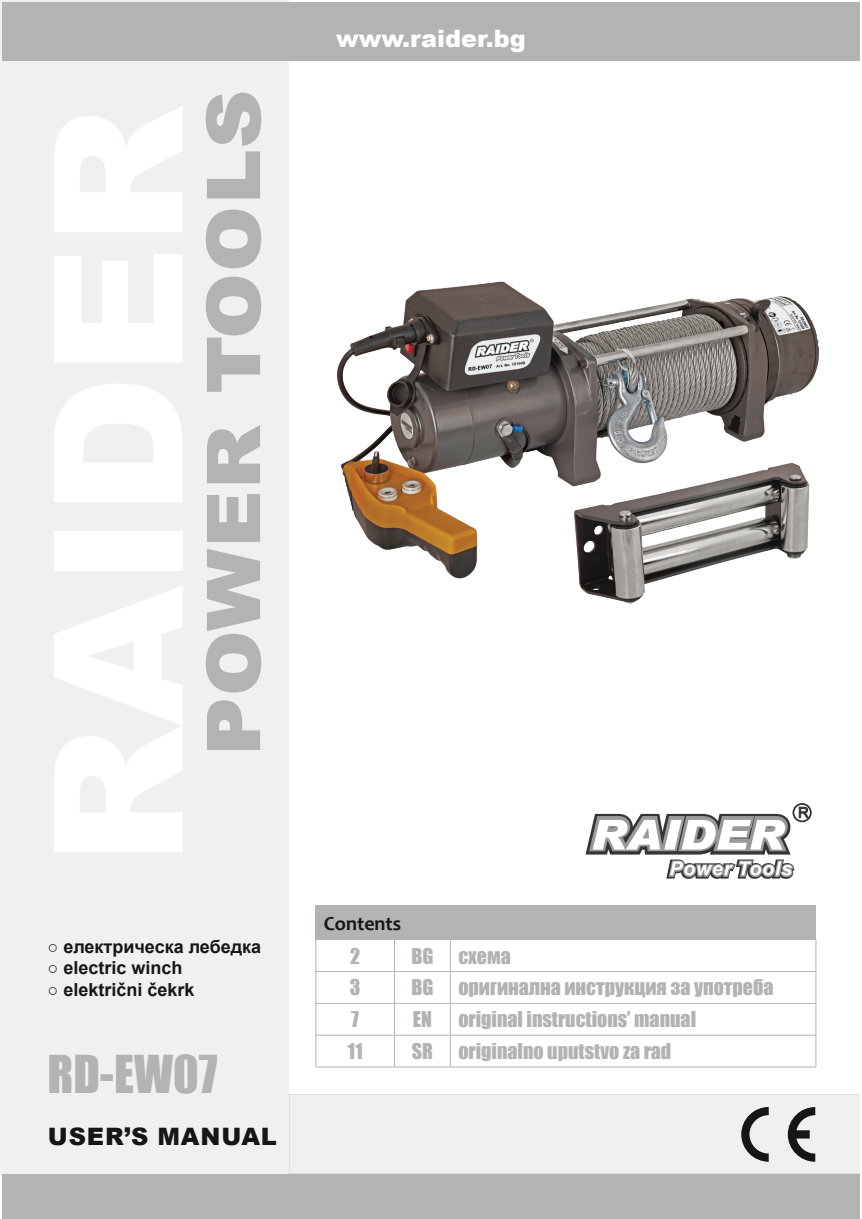
<style>
.page{position:relative;width:862px;height:1219px;background:#fff}
.page>*{position:absolute;margin:0;border:0;box-sizing:border-box;transform-origin:0 0}
.Body_Text_2{font:900 96px "Arial";color:#b1b3b4}
.t1{font:48px "Impact";color:#b1b3b4}
.Body_Text_2-2{font:900 24px "Arial";color:#fff}
.t2{font:900 24px "Arial";letter-spacing:.035em;color:#171518}
.t3{font:20px "Impact";color:#b1b3b4}
.t4{font:700 20px "Candara";color:#171518}
.SUB_1{font:700 18px "Arial";color:#171518}
</style>
<div class="page">
<div style="left:2px;top:1094px;width:858px;height:125px;background:#b1b3b4"></div>
<div style="left:1px;top:0;width:288px;height:1173px;background:#eff1f1"></div>
<div style="left:2px;top:2px;width:858px;height:59px;background:#b1b3b4"></div>
<svg style="left:585px;top:803px;width:227px;height:76px"></svg>
<div style="left:316px;top:906px;width:500px;height:34px;background:#b1b3b4"></div>
<hr style="left:815px;top:940px;width:1px;height:31px;background:#b1b3b4">
<hr style="left:394px;top:971px;width:56px;height:1px;background:#b1b3b4">
<hr style="left:450px;top:971px;width:366px;height:1px;background:#b1b3b4">
<hr style="left:815px;top:972px;width:1px;height:31px;background:#b1b3b4">
<hr style="left:315px;top:1004px;width:1px;height:31px;background:#b1b3b4">
<hr style="left:394px;top:1003px;width:56px;height:1px;background:#b1b3b4">
<hr style="left:394px;top:1004px;width:1px;height:31px;background:#b1b3b4">
<hr style="left:450px;top:1003px;width:366px;height:1px;background:#b1b3b4">
<hr style="left:450px;top:1004px;width:1px;height:31px;background:#b1b3b4">
<hr style="left:815px;top:1004px;width:1px;height:31px;background:#b1b3b4">
<hr style="left:316px;top:1035px;width:78px;height:1px;background:#b1b3b4">
<hr style="left:315px;top:1035px;width:1px;height:32px;background:#b1b3b4">
<hr style="left:394px;top:1035px;width:56px;height:1px;background:#b1b3b4">
<hr style="left:394px;top:1035px;width:1px;height:32px;background:#b1b3b4">
<hr style="left:450px;top:1035px;width:366px;height:1px;background:#b1b3b4">
<hr style="left:450px;top:1035px;width:1px;height:32px;background:#b1b3b4">
<hr style="left:815px;top:1035px;width:1px;height:32px;background:#b1b3b4">
<hr style="left:316px;top:1067px;width:78px;height:1px;background:#b1b3b4">
<hr style="left:394px;top:1067px;width:56px;height:1px;background:#b1b3b4">
<hr style="left:450px;top:1067px;width:366px;height:1px;background:#b1b3b4">
<hr style="left:315px;top:940px;width:1px;height:31px;background:#b1b3b4">
<hr style="left:394px;top:940px;width:1px;height:31px;background:#b1b3b4">
<hr style="left:450px;top:940px;width:1px;height:31px;background:#b1b3b4">
<hr style="left:316px;top:971px;width:78px;height:1px;background:#b1b3b4">
<hr style="left:315px;top:972px;width:1px;height:31px;background:#b1b3b4">
<hr style="left:394px;top:972px;width:1px;height:31px;background:#b1b3b4">
<hr style="left:450px;top:972px;width:1px;height:31px;background:#b1b3b4">
<hr style="left:316px;top:1003px;width:78px;height:1px;background:#b1b3b4">
<div style="left:290px;top:1095px;width:569px;height:78px;background:#eff1f1"></div>
<div style="left:289px;top:1094px;width:571px;height:80px;border:2px solid #eff1f1"></div>
<svg style="left:741px;top:1107px;width:27px;height:55px"></svg>
<svg style="left:788px;top:1107px;width:27px;height:55px"></svg>
<img style="left:336px;top:281px;width:483px;height:323px">
<p class="Body_Text_2" style="left:156px;top:757px;width:669px;rotate:-90deg">power tools</p>
<p class="Body_Text_2-2" style="left:336px;top:21px;width:191px">www.raider.bg</p>
<p class="SUB_1" style="left:47px;top:934px;width:215px">○ електрическа лебедка</p>
<p class="SUB_1" style="left:47px;top:955px;width:136px">○ electric winch</p>
<p class="SUB_1" style="left:47px;top:977px;width:148px">○ električni čekrk</p>
<p class="t1" style="left:47px;top:1037px;width:172px">RD-EW07</p>
<p class="t2" style="left:48px;top:1118px;width:230px">USER’S MANUAL</p>
<p class="t4" style="left:324px;top:911px;width:79px">Contents</p>
<p class="t3" style="left:350px;top:940px;width:12px">2</p>
<p class="t3" style="left:411px;top:940px;width:24px">BG</p>
<p class="t3" style="left:458px;top:940px;width:54px">схема</p>
<p class="t3" style="left:350px;top:972px;width:12px">3</p>
<p class="t3" style="left:411px;top:972px;width:24px">BG</p>
<p class="t3" style="left:458px;top:972px;width:317px">оригинална инструкция за употреба</p>
<p class="t3" style="left:351px;top:1004px;width:9px">7</p>
<p class="t3" style="left:413px;top:1004px;width:21px">EN</p>
<p class="t3" style="left:458px;top:1004px;width:239px">original instructions’ manual</p>
<p class="t3" style="left:347px;top:1036px;width:17px">11</p>
<p class="t3" style="left:412px;top:1036px;width:23px">SR</p>
<p class="t3" style="left:458px;top:1036px;width:214px">originalno uputstvo za rad</p>
</div>
